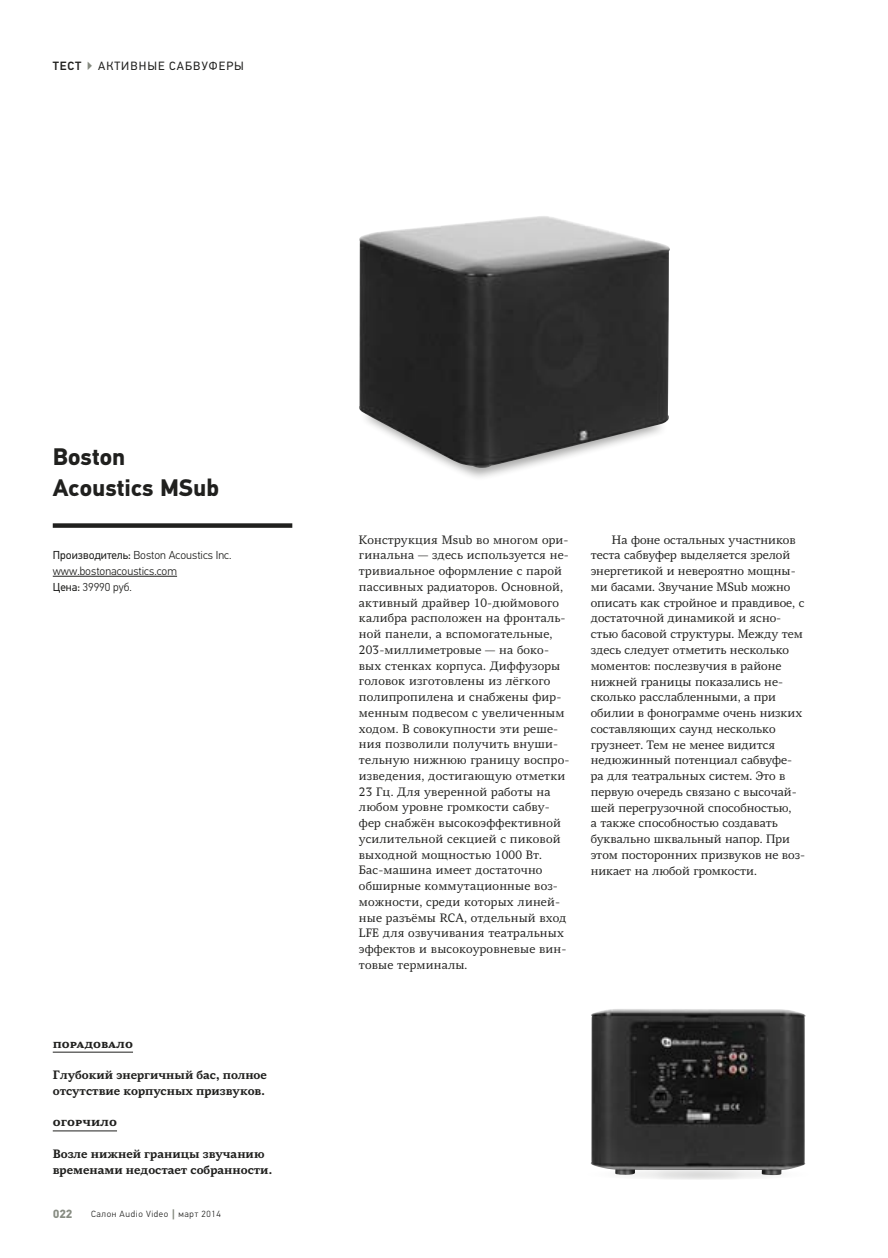
<style>
.page{position:relative;width:888px;height:1258px;background:#fff}
.page>*{position:absolute;margin:0;border:0;box-sizing:border-box;transform-origin:0 0}
.t1{font:700 24px/31.5px "PF Din Text Pro";color:#20201e}
.t2{font:12px "PF Din Text Pro";letter-spacing:.09em;color:#20201e}
.t3{font:700 12px "PF Din Text Pro";color:#878c82}
.t4{font:11.55px/15.8px "Anti Quasi";letter-spacing:.015em;color:#20201e}
.t5{font:700 11.55px/15.8px "Anti Quasi";color:#20201e}
.t6{font:300 11.55px/15.8px "PF Din Text Pro";color:#20201e}
.t7{font:700 11.55px "Anti Quasi Caps";color:#20201e}
.t8{font:300 9px "PF Din Text Pro";letter-spacing:.07em;color:#20201e}
.s1{font-weight:500}
.s2{font-weight:500;color:#878c82}
.s3{font-weight:400}
.s4{font-weight:700;font-size:10.5px;color:#878c82}
</style>
<div class="page">
<hr style="left:53px;top:576px;width:124px;height:1px;background:#20201e">
<div style="left:53px;top:523px;width:239px;height:5px;background:#20201e"></div>
<hr style="left:53px;top:1052px;width:80px;height:1px;background:#20201e">
<hr style="left:53px;top:1130px;width:64px;height:1px;background:#20201e">
<svg style="left:574px;top:1168px;width:248px;height:12px"></svg>
<div style="left:357px;top:374px;width:310px;height:106px;background:#20201e;opacity:.39"></div>
<img style="left:359px;top:216px;width:311px;height:252px">
<img style="left:591px;top:1009px;width:214px;height:166px">
<p class="t2" style="left:53px;top:59px;width:193px"><span class="s1">ТЕСТ</span> <span class="s2">▶</span> Активные сабвуферы</p>
<p class="t1" style="left:53px;top:441px;width:168px">Boston<br>Acoustics MSub</p>
<p class="t6" style="left:53px;top:548px;width:180px"><span class="s3">Производитель:</span> Boston Acoustics Inc. www.bostonacoustics.com<br><span class="s3">Цена:</span> 39990 руб.</p>
<p class="t7" style="left:53px;top:1036px;width:82px">порадовало</p>
<p class="t5" style="left:53px;top:1067px;width:216px">Глубокий энергичный бас, полное отсутствие корпусных призвуков.</p>
<p class="t7" style="left:53px;top:1115px;width:66px">огорчило</p>
<p class="t5" style="left:53px;top:1146px;width:221px">Возле нижней границы звучанию временами недостает собранности.</p>
<p class="t3" style="left:53px;top:1207px;width:21px">022</p>
<p class="t8" style="left:91px;top:1209px;width:131px">Салон Audio Video <span class="s4">|</span> март 2014</p>
<p class="t4" style="left:359px;top:532px;width:212px">Конструкция Msub во многом ори&shy;гинальна — здесь используется не&shy;тривиальное оформление с парой пассивных радиаторов. Основной, активный драйвер 10-дюймового калибра расположен на фронталь&shy;ной панели, а вспомогательные,<br>203-миллиметровые — на боко&shy;вых стенках корпуса. Диффузоры головок изготовлены из лёгкого полипропилена и снабжены фир&shy;менным подвесом с увеличенным ходом. В совокупности эти реше&shy;ния позволили получить внуши&shy;тельную нижнюю границу воспро&shy;изведения, достигающую отметки<br>23 Гц. Для уверенной работы на любом уровне громкости сабву&shy;фер снабжён высокоэффективной усилительной секцией с пиковой выходной мощностью 1000 Вт.<br>Бас-машина имеет достаточно обширные коммутационные воз&shy;можности, среди которых линей&shy;ные разъёмы RCA, отдельный вход<br>LFE для озвучивания театральных эффектов и высокоуровневые вин&shy;товые терминалы.</p>
<p class="t4" style="left:591px;top:532px;width:216px;text-indent:21px">На фоне остальных участников теста сабвуфер выделяется зрелой энергетикой и невероятно мощны&shy;ми басами. Звучание MSub можно описать как стройное и правдивое, с достаточной динамикой и ясно&shy;стью басовой структуры. Между тем здесь следует отметить несколько моментов: послезвучия в районе нижней границы показались не&shy;сколько расслабленными, а при обилии в фонограмме очень низких составляющих саунд несколько грузнеет. Тем не менее видится недюжинный потенциал сабвуфе&shy;ра для театральных систем. Это в первую очередь связано с высочай&shy;шей перегрузочной способностью,<br>а также способностью создавать буквально шквальный напор. При этом посторонних призвуков не воз&shy;никает на любой громкости.</p>
</div>
